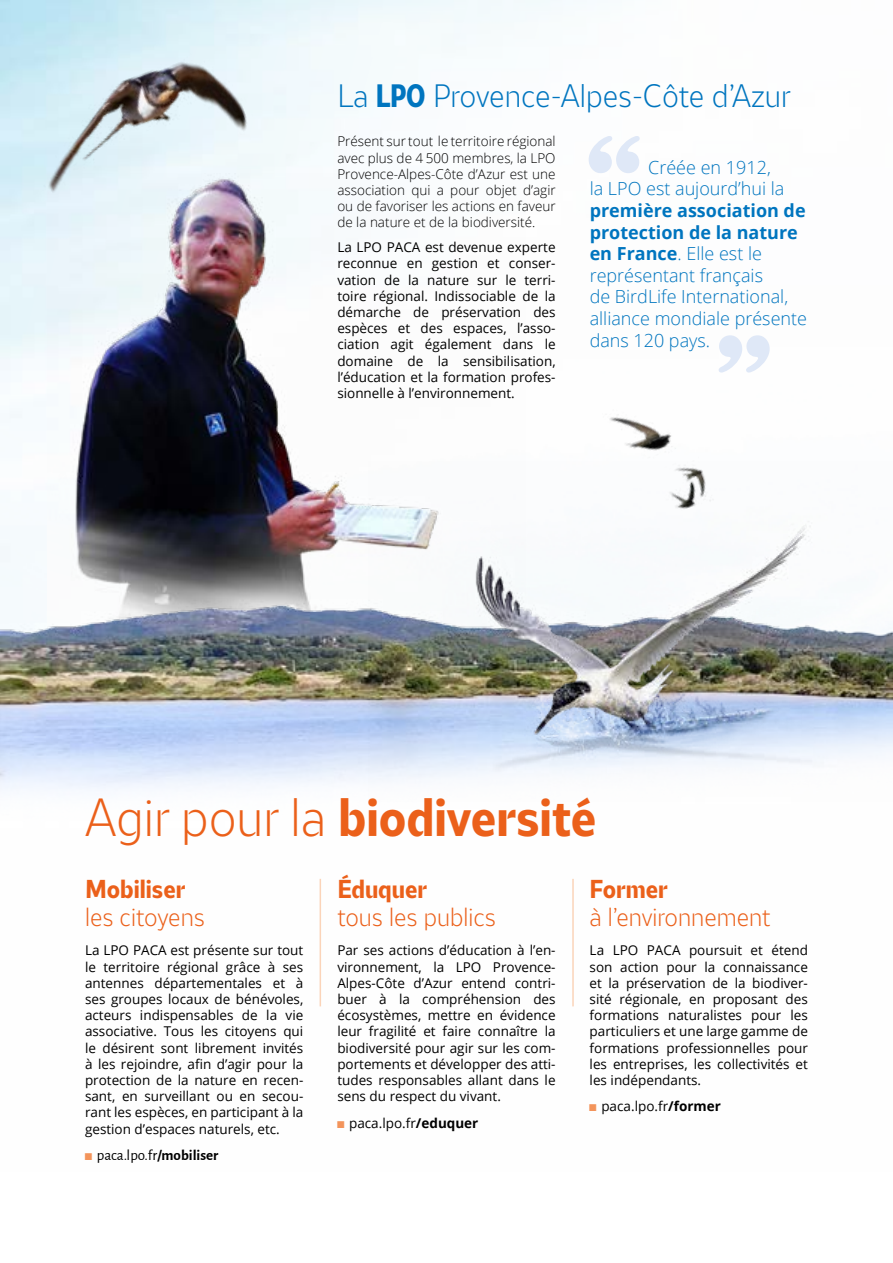
<style>
.page{position:relative;width:893px;height:1263px;background:#fff}
.page>*{position:absolute;margin:0;border:0;box-sizing:border-box;transform-origin:0 0}
.t1{font:700 condensed 49.5px "LPO";color:#eb601a}
.t2{font:300 condensed 30px "LPO";color:#0075bf}
.t3{font:300 condensed 24px "LPO";color:#eb601a}
.t4{font:700 condensed 24px "LPO";color:#eb601a}
.t5{font:300 18px/21.6px "Open Sans";color:#0075bf}
.t6{font:15px "Alegreya Sans";color:#000}
.t7{font:13.5px/16.2px "Open Sans";color:#000;text-align:justify}
.t8{font:300 13.5px/16.2px "Open Sans";color:#000;text-align:justify}
.s1{font-weight:700}
.s2{font-weight:300}
.s3{color:#f3945b}
.s4{font-family:"Alegreya Sans";font-size:15px;color:#f3945b}
</style>
<div class="page">
<img style="left:0;top:0;width:750px;height:1007px">
<img style="left:0;top:0;width:375px;height:337px">
<img style="left:369px;top:461px;width:524px;height:341px">
<hr style="left:320px;top:879px;width:1px;height:127px;background:#fbd4b9">
<hr style="left:572px;top:879px;width:2px;height:127px;background:#fbd4b9">
<svg style="left:589px;top:136px;width:51px;height:37px"></svg>
<svg style="left:719px;top:335px;width:51px;height:37px"></svg>
<img style="left:602px;top:403px;width:79px;height:77px">
<img style="left:651px;top:442px;width:82px;height:84px">
<h2 class="t2" style="left:337px;top:78px;width:455px">La <span class="s1">LPO</span> Provence-Alpes-Côte d’Azur</h2>
<p class="t8" style="left:337px;top:133px;width:220px">Présent sur tout le territoire régional avec plus de 4 500 membres, la LPO Provence-Alpes-Côte d’Azur est une association qui a pour objet d’agir ou de favoriser les actions en faveur de la nature et de la biodiversité.</p>
<p class="t7" style="left:337px;top:239px;width:220px">La LPO PACA est devenue experte reconnue en gestion et conser&shy;vation de la nature sur le terri&shy;toire régional. Indissociable de la démarche de préservation des espèces et des espaces, l’asso&shy;ciation agit également dans le domaine de la sensibilisation, l’éducation et la formation profes&shy;sionnelle à l’environnement.</p>
<h3 class="t5" style="left:590px;top:156px;width:196px;text-indent:59px">Créée en 1912, la LPO est aujourd’hui la</h3>
<h3 class="t5" style="left:590px;top:199px;width:219px"><span class="s1">première association de protection de la nature en France</span>. Elle est le représentant français<br>de BirdLife International, alliance mondiale présente dans 120 pays.</h3>
<h1 class="t1" style="left:85px;top:787px;width:513px"><span class="s2">Agir pour la</span> biodiversité</h1>
<h3 class="t4" style="left:85px;top:874px;width:102px">Mobiliser</h3>
<h3 class="t3" style="left:85px;top:903px;width:121px">les citoyens</h3>
<p class="t7" style="left:85px;top:942px;width:220px">La LPO PACA est présente sur tout le territoire régional grâce à ses antennes départementales et à ses groupes locaux de bénévoles, acteurs indispensables de la vie associative. Tous les citoyens qui le désirent sont librement invités à les rejoindre, afin d’agir pour la protection de la nature en recen&shy;sant, en surveillant ou en secou&shy;rant les espèces, en participant à la gestion d’espaces naturels, etc.</p>
<p class="t6" style="left:85px;top:1145px;width:135px"><span class="s3">&lt;cuadrado&gt;</span> paca.lpo.fr<span class="s1">/mobiliser</span></p>
<h3 class="t4" style="left:337px;top:874px;width:91px">Éduquer</h3>
<h3 class="t3" style="left:337px;top:903px;width:160px">tous les publics</h3>
<p class="t7" style="left:337px;top:942px;width:220px">Par ses actions d’éducation à l’en&shy;vironnement, la LPO Provence-Alpes-Côte d’Azur entend contri&shy;buer à la compréhension des écosystèmes, mettre en évidence leur fragilité et faire connaître la biodiversité pour agir sur les com&shy;portements et développer des atti&shy;tudes responsables allant dans le sens du respect du vivant.</p>
<p class="t7" style="left:337px;top:1114px;width:143px"><span class="s4">&lt;cuadrado&gt;</span> paca.lpo.fr<span class="s1">/eduquer</span></p>
<h3 class="t4" style="left:590px;top:874px;width:80px">Former</h3>
<h3 class="t3" style="left:590px;top:903px;width:182px">à l’environnement</h3>
<p class="t7" style="left:590px;top:942px;width:220px">La LPO PACA poursuit et étend son action pour la connaissance et la préservation de la biodiver&shy;sité régionale, en proposant des formations naturalistes pour les particuliers et une large gamme de formations professionnelles pour les entreprises, les collectivités et les indépendants.</p>
<p class="t7" style="left:590px;top:1098px;width:133px"><span class="s4">&lt;cuadrado&gt;</span> paca.lpo.fr<span class="s1">/former</span></p>
</div>
